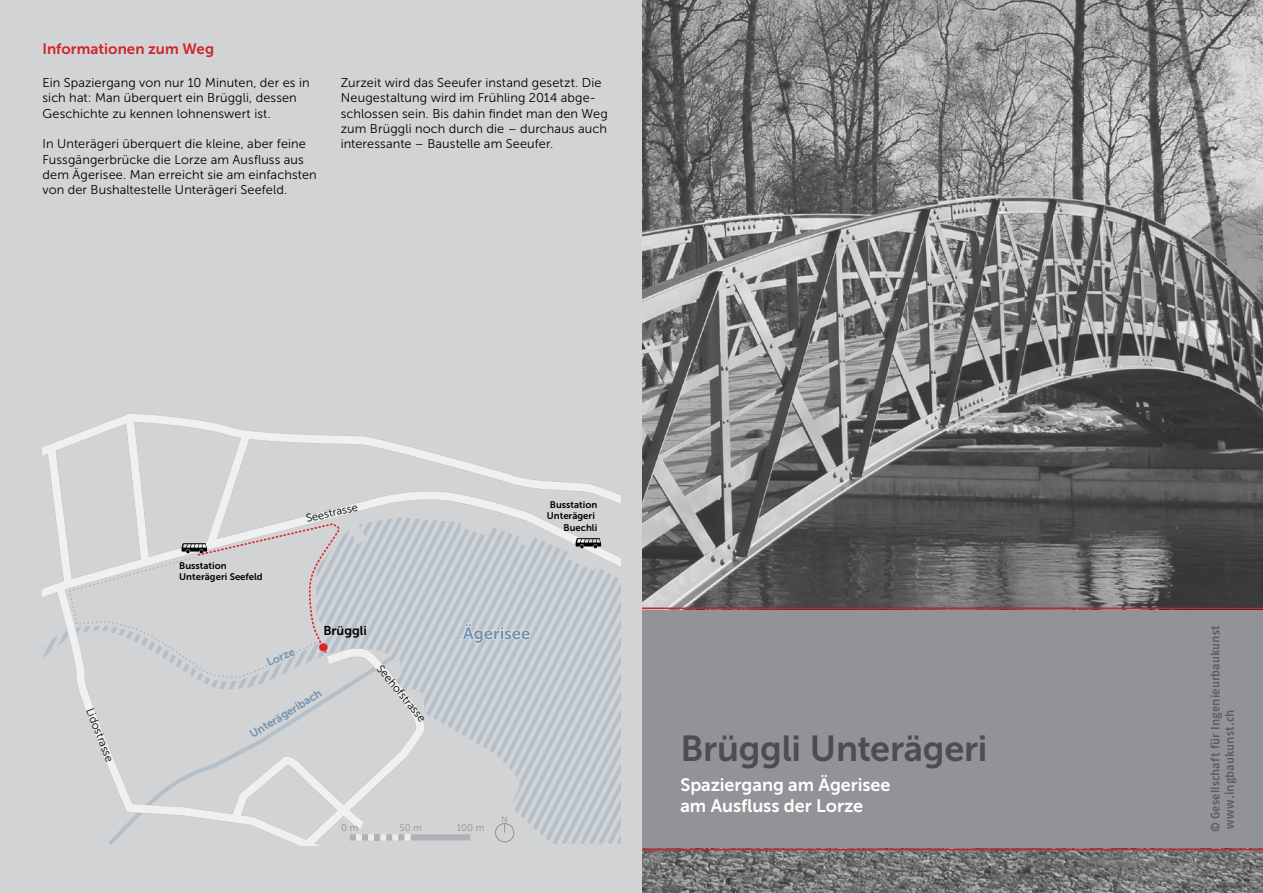
<style>
.page{position:relative;width:1263px;height:893px;background:#d1d3d4}
.page>*{position:absolute;margin:0;border:0;box-sizing:border-box;transform-origin:0 0}
.t1{font:36px "Museo Sans 700";letter-spacing:-.01em;color:#4d4d4f}
.t2{font:18px/21.6px "Museo Sans 700";letter-spacing:-.005em;color:#fff}
.t3{font:15px "Museo Sans 700";color:#d2232a}
.t4{font:12.75px/15.3px "Museo Sans 300";letter-spacing:.01em;color:#000}
.t5{font:12.75px "Museo Sans 700";color:#000}
.t6{font:12px/14.4px "Fago No Med Lf";letter-spacing:.01em;color:#58595b}
.t7{font:11.1px "Museo Sans 300";color:#000}
.t8{font:11.1px "Museo Sans 700";color:#6f93b2}
.t9{font:9.6px/11.6px "Museo Sans 700";color:#000}
.t10{font:9.6px "Museo Sans 300";color:#8e9092}
.t11{font:8.25px "Museo Sans 300";color:#8e9092}
</style>
<div class="page">
<svg style="left:43px;top:414px;width:578px;height:431px"></svg>
<div style="left:411px;top:834px;width:59px;height:6px;background:#afb1b4"></div>
<svg style="left:350px;top:834px;width:60px;height:6px"></svg>
<svg style="left:462px;top:517px;width:159px;height:327px"></svg>
<svg style="left:43px;top:517px;width:297px;height:327px"></svg>
<div style="left:642px;top:608px;width:621px;height:241px;background:#919396"></div>
<img style="left:642px;top:0;width:621px;height:608px">
<img style="left:642px;top:850px;width:621px;height:43px">
<hr style="left:642px;top:849px;width:621px;height:1px;background:#d2232a">
<hr style="left:642px;top:608px;width:621px;height:1px;background:#d2232a">
<p class="t3" style="left:43px;top:40px;width:173px">Informationen zum Weg</p>
<p class="t4" style="left:43px;top:75px;width:269px">Ein Spaziergang von nur 10 Minuten, der es in sich hat: Man überquert ein Brüggli, dessen<br>Geschichte zu kennen lohnenswert ist.</p>
<p class="t4" style="left:43px;top:136px;width:276px">In Unterägeri überquert die kleine, aber feine Fussgängerbrücke die Lorze am Ausfluss aus dem Ägerisee. Man erreicht sie am einfachsten von der Bushaltestelle Unterägeri Seefeld.</p>
<p class="t4" style="left:341px;top:75px;width:269px">Zurzeit wird das Seeufer instand gesetzt. Die Neugestaltung wird im Frühling 2014 abge&shy;schlossen sein. Bis dahin findet man den Weg zum Brüggli noch durch die – durchaus auch interessante – Baustelle am Seeufer.</p>
<p class="t7" style="left:95px;top:706px;width:58px;rotate:68deg">Lidostrasse</p>
<p class="t9" style="left:179px;top:559px;width:85px">Busstation<br>Unterägeri Seefeld</p>
<p class="t7" style="left:305px;top:513px;width:54px;rotate:-13deg">Seestrasse</p>
<p class="t5" style="left:323px;top:623px;width:45px">Brüggli</p>
<p class="t8" style="left:265px;top:657px;width:31px;rotate:-23deg">Lorze</p>
<p class="t8" style="left:248px;top:730px;width:83px;rotate:-32deg">Unterägeribach</p>
<p class="t7" style="left:384px;top:662px;width:72px;rotate:51deg">Seehofstrasse</p>
<p class="t10" style="left:341px;top:823px;width:19px">0 m</p>
<p class="t10" style="left:399px;top:823px;width:24px">50 m</p>
<p class="t10" style="left:457px;top:823px;width:29px">100 m</p>
<p class="t11" style="left:501px;top:815px;width:8px">N</p>
<p class="t9" style="left:547px;top:499px;width:52px;text-align:right">Busstation<br>Unterägeri<br>Buechli</p>
<p class="t1" style="left:680px;top:728px;width:309px">Brüggli Unterägeri</p>
<p class="t2" style="left:680px;top:774px;width:212px">Spaziergang am Ägerisee am Ausfluss der Lorze</p>
<p class="t6" style="left:1208px;top:832px;width:208px;rotate:-90deg">© Gesellschaft für Ingenieurbaukunst www.ingbaukunst.ch</p>
</div>
